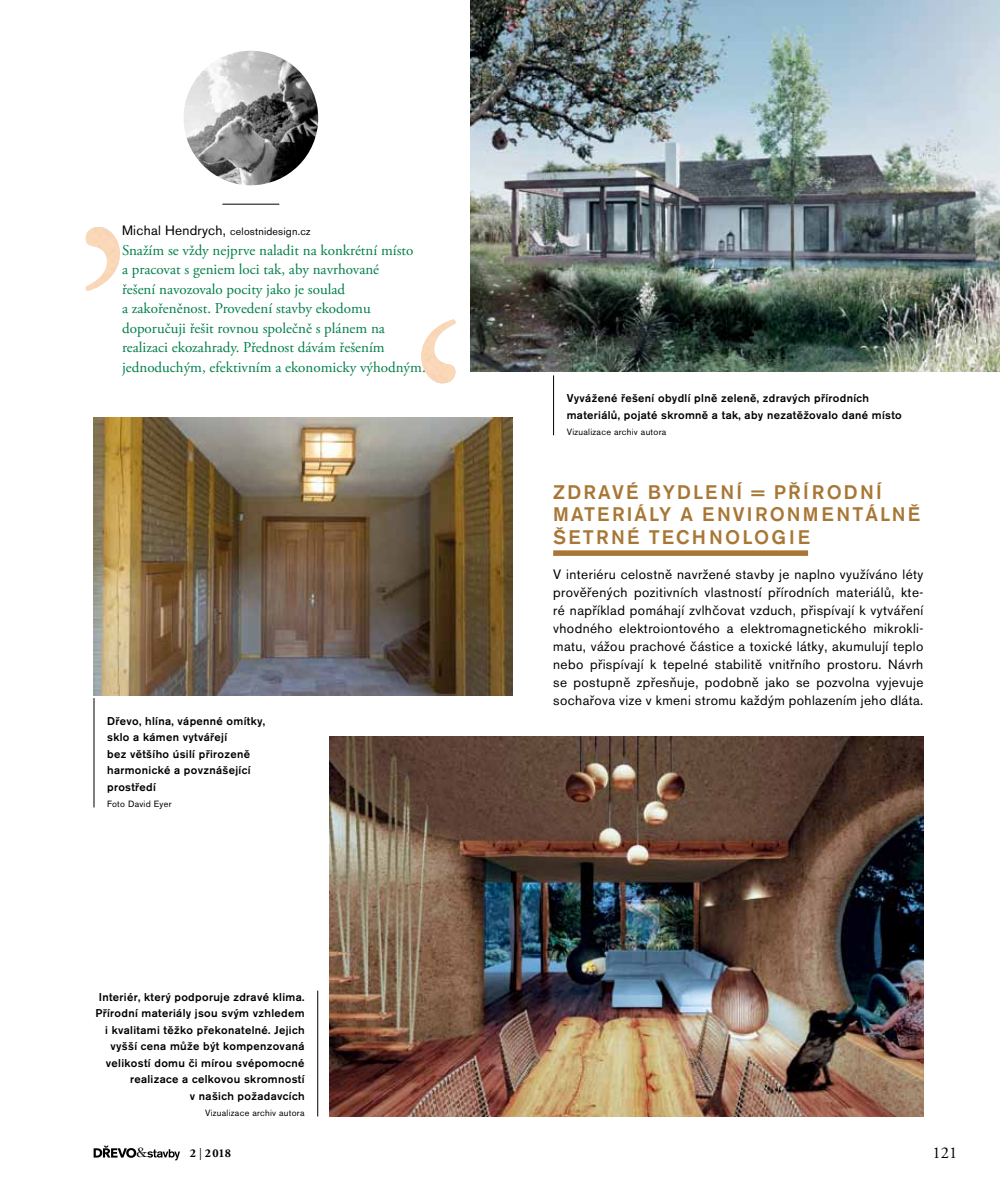
<style>
.page{position:relative;width:1000px;height:1191px;background:#fff}
.page>*{position:absolute;margin:0;border:0;box-sizing:border-box;transform-origin:0 0}
.t1{font:500 19.5px/22.5px "Akzidenz Grotesk BECE";letter-spacing:.115em;color:#a87736}
.t2{font:16.5px "Adobe Garamond Pro";color:#000}
.t3{font:15px/19.5px "Adobe Garamond Pro";color:#007f49}
.t4{font:13.5px/18px "Akzidenz Grotesk BECE";letter-spacing:.03em;color:#000;text-align:justify}
.t5{font:12.9px "Timpani";color:#000}
.t6{font:700 12px "Adobe Garamond Pro";color:#000}
.t7{font:500 11.25px/16.5px "Akzidenz Grotesk BECE";letter-spacing:.03em;color:#000}
.t8{font:500 11.25px/16.5px "Akzidenz Grotesk BECE";letter-spacing:.01em;color:#000}
.t9{font:10.5px "Akzidenz Grotesk BECE";letter-spacing:.02em;color:#000}
.t10{font:9px "Akzidenz Grotesk BECE";letter-spacing:.03em;color:#000}
.s1{font-size:13.5px}
.s2{font-weight:400}
</style>
<div class="page">
<svg style="left:94px;top:1145px;width:42px;height:12px"></svg>
<svg style="left:147px;top:1149px;width:33px;height:11px"></svg>
<img style="left:470px;top:0;width:529px;height:372px">
<img style="left:330px;top:736px;width:593px;height:380px">
<div style="left:553px;top:550px;width:254px;height:6px;background:#a87736"></div>
<img style="left:94px;top:417px;width:418px;height:278px">
<img style="left:184px;top:51px;width:133px;height:133px">
<div style="left:180px;top:47px;width:141px;height:141px;border:3px solid #fff;border-radius:50%"></div>
<img style="left:86px;top:227px;width:34px;height:64px">
<img style="left:421px;top:319px;width:34px;height:64px">
<hr style="left:222px;top:204px;width:57px;height:1px;background:#000">
<hr style="left:553px;top:375px;width:1px;height:60px;background:#000">
<hr style="left:94px;top:698px;width:1px;height:109px;background:#000">
<hr style="left:317px;top:990px;width:1px;height:126px;background:#000">
<p class="t9" style="left:122px;top:226px;width:190px"><span class="s1">Michal Hendrych,</span> celostnidesign.cz</p>
<p class="t3" style="left:122px;top:241px;width:305px">Snažím se vždy nejprve naladit na konkrétní místo<br>a pracovat s geniem loci tak, aby navrhované<br>řešení navozovalo pocity jako je soulad<br>a zakořeněnost. Provedení stavby ekodomu doporučuji řešit rovnou společně s plánem na realizaci ekozahrady. Přednost dávám řešením jednoduchým, efektivním a ekonomicky výhodným.</p>
<p class="t7" style="left:107px;top:713px;width:159px">Dřevo, hlína, vápenné omítky, sklo a kámen vytvářejí<br>bez většího úsilí přirozeně harmonické a povznášející prostředí</p>
<p class="t10" style="left:107px;top:799px;width:66px">Foto David Eyer</p>
<p class="t7" style="left:95px;top:989px;width:211px;text-align:right">I nteriér, který podporuje zdravé klima.<br>Přírodní materiály jsou svým vzhledem i kvalitami těžko překonatelné. Jejich vyšší cena může být kompenzovaná velikostí domu či mírou svépomocné realizace a celkovou skromností<br>v našich požadavcích</p>
<p class="t10" style="left:205px;top:1108px;width:101px">Vizualizace archiv autora</p>
<p class="t8" style="left:566px;top:390px;width:336px">Vyvážené řešení obydlí plně zeleně, zdravých přírodních materiálů, pojaté skromně a tak, aby nezatěžovalo dané místo</p>
<p class="t10" style="left:566px;top:427px;width:101px">Vizualizace archiv autora</p>
<h1 class="t1" style="left:553px;top:481px;width:368px">Zdravé bydlení = přírodní materiály a environmentálně šetrné tech nologie</h1>
<p class="t4" style="left:553px;top:565px;width:371px">V interiéru celostně navržené stavby je naplno využíváno léty prověřených pozitivních vlastností přírodních materiálů, kte&shy;ré například pomáhají zvlhčovat vzduch, přispívají k vytváření vhodného elektroiontového a elektromagnetického mikrokli&shy;matu, vážou prachové částice a toxické látky, akumulují teplo nebo přispívají k tepelné stabilitě vnitřního prostoru. Návrh se postupně zpřesňuje, podobně jako se pozvolna vyjevuje sochařova vize v kmeni stromu každým pohlazením jeho dláta.</p>
<p class="t5" style="left:137px;top:1144px;width:12px">&amp;</p>
<p class="t6" style="left:190px;top:1146px;width:43px">2 <span class="s2">|</span> 2 018</p>
<p class="t2" style="left:932px;top:1142px;width:27px">121</p>
</div>
